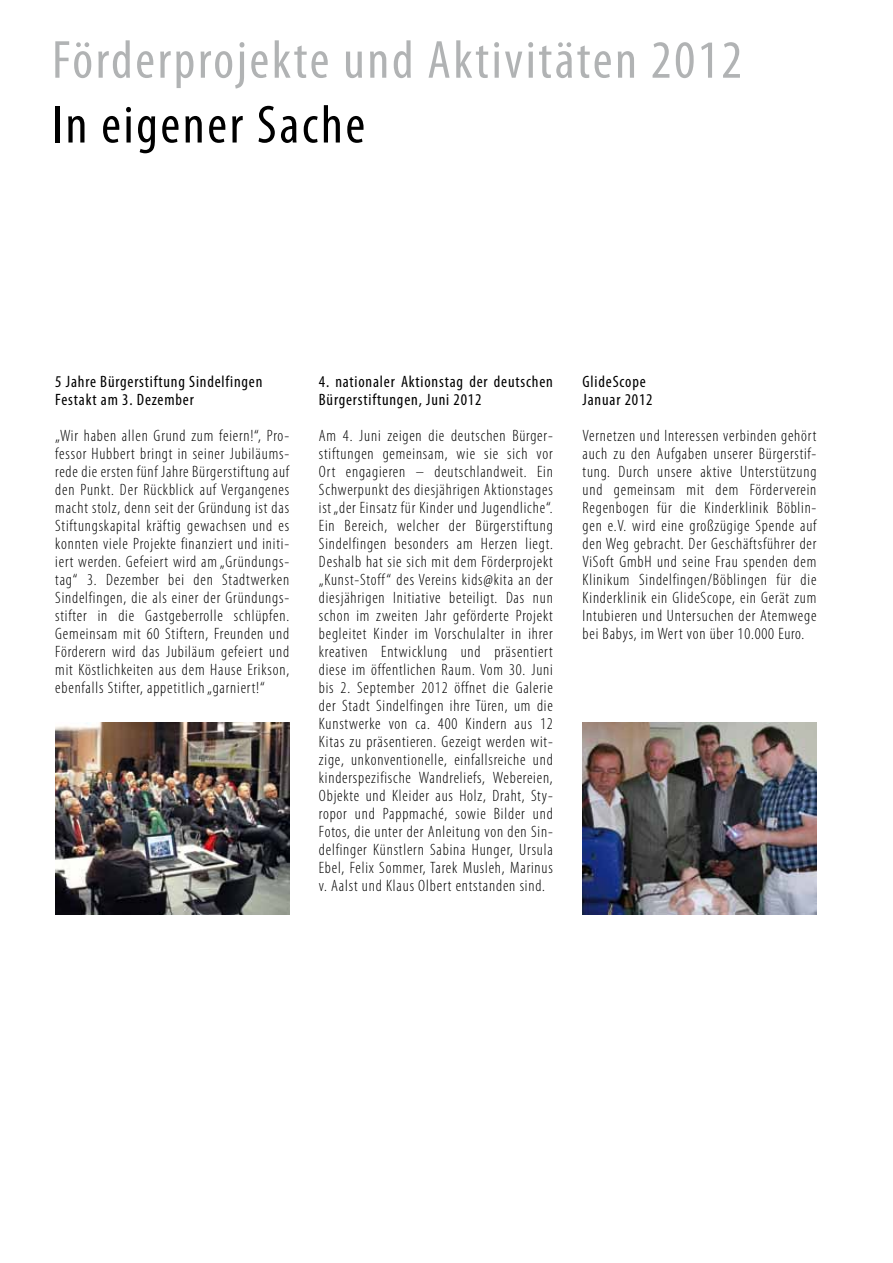
<style>
.page{position:relative;width:893px;height:1263px;background:#fff}
.page>*{position:absolute;margin:0;border:0;box-sizing:border-box;transform-origin:0 0}
.t1{font:condensed 54px "Myriad Pro";letter-spacing:.05em;color:#b1b3b4}
.t2{font:condensed 54px "Myriad Pro";letter-spacing:.05em;color:#000}
.t3{font:300 condensed 16.5px/18px "Myriad Pro";letter-spacing:.05em;color:#000;text-align:justify}
.t4{font:condensed 16.5px/18px "Myriad Pro";letter-spacing:.05em;color:#000}
</style>
<div class="page">
<img style="left:583px;top:723px;width:233px;height:191px">
<img style="left:55px;top:723px;width:234px;height:191px">
<h1 class="t1" style="left:52px;top:27px;width:691px">Förderprojekte und Aktivitäten 2012</h1>
<h1 class="t2" style="left:52px;top:92px;width:314px">In eigener Sache</h1>
<p class="t4" style="left:55px;top:372px;width:209px">5 Jahre Bürgerstiftung Sindelfingen<br>Festakt am 3. Dezember</p>
<p class="t3" style="left:55px;top:426px;width:235px">„Wir haben allen Grund zum feiern!“, Pro&shy;fessor Hubbert bringt in seiner Jubiläums&shy;rede die ersten fünf Jahre Bürgerstiftung auf den Punkt. Der Rückblick auf Vergangenes macht stolz, denn seit der Gründung ist das Stiftungskapital kräftig gewachsen und es konnten viele Projekte finanziert und initi&shy;iert werden. Gefeiert wird am „Gründungs&shy;tag“ 3. Dezember bei den Stadtwerken Sindelfingen, die als einer der Gründungs&shy;stifter in die Gastgeberrolle schlüpfen.<br>Gemeinsam mit 60 Stiftern, Freunden und Förderern wird das Jubiläum gefeiert und mit Köstlichkeiten aus dem Hause Erikson, ebenfalls Stifter, appetitlich „garniert!“</p>
<p class="t4" style="left:319px;top:372px;width:235px">4. nationaler Aktionstag der deutschen<br>Bürgerstiftungen, Juni 2012</p>
<p class="t3" style="left:319px;top:426px;width:235px">Am 4. Juni zeigen die deutschen Bürger&shy;stiftungen gemeinsam, wie sie sich vor Ort engagieren – deutschlandweit. Ein Schwerpunkt des diesjährigen Aktionstages ist „der Einsatz für Kinder und Jugendliche“.<br>Ein Bereich, welcher der Bürgerstiftung Sindelfingen besonders am Herzen liegt.<br>Deshalb hat sie sich mit dem Förderprojekt „Kunst-Stoff“ des Vereins kids@kita an der diesjährigen Initiative beteiligt. Das nun schon im zweiten Jahr geförderte Projekt begleitet Kinder im Vorschulalter in ihrer kreativen Entwicklung und präsentiert diese im öffentlichen Raum. Vom 30. Juni bis 2. September 2012 öffnet die Galerie der Stadt Sindelfingen ihre Türen, um die Kunstwerke von ca. 400 Kindern aus 12<br>Kitas zu präsentieren. Gezeigt werden wit&shy;zige, unkonventionelle, einfallsreiche und kinderspezifische Wandreliefs, Webereien, Objekte und Kleider aus Holz, Draht, Sty&shy;ropor und Pappmaché, sowie Bilder und Fotos, die unter der Anleitung von den Sin&shy;delfinger Künstlern Sabina Hunger, Ursula Ebel, Felix Sommer, Tarek Musleh, Marinus v. Aalst und Klaus Olbert entstanden sind.</p>
<p class="t4" style="left:583px;top:372px;width:71px">GlideScope<br>Januar 2012</p>
<p class="t3" style="left:583px;top:426px;width:235px">Vernetzen und Interessen verbinden gehört auch zu den Aufgaben unserer Bürgerstif&shy;tung. Durch unsere aktive Unterstützung und gemeinsam mit dem Förderverein Regenbogen für die Kinderklinik Böblin&shy;gen e.V. wird eine großzügige Spende auf den Weg gebracht. Der Geschäftsführer der ViSoft GmbH und seine Frau spenden dem Klinikum Sindelfingen/Böblingen für die Kinderklinik ein GlideScope, ein Gerät zum Intubieren und Untersuchen der Atemwege bei Babys, im Wert von über 10.000 Euro.</p>
</div>
